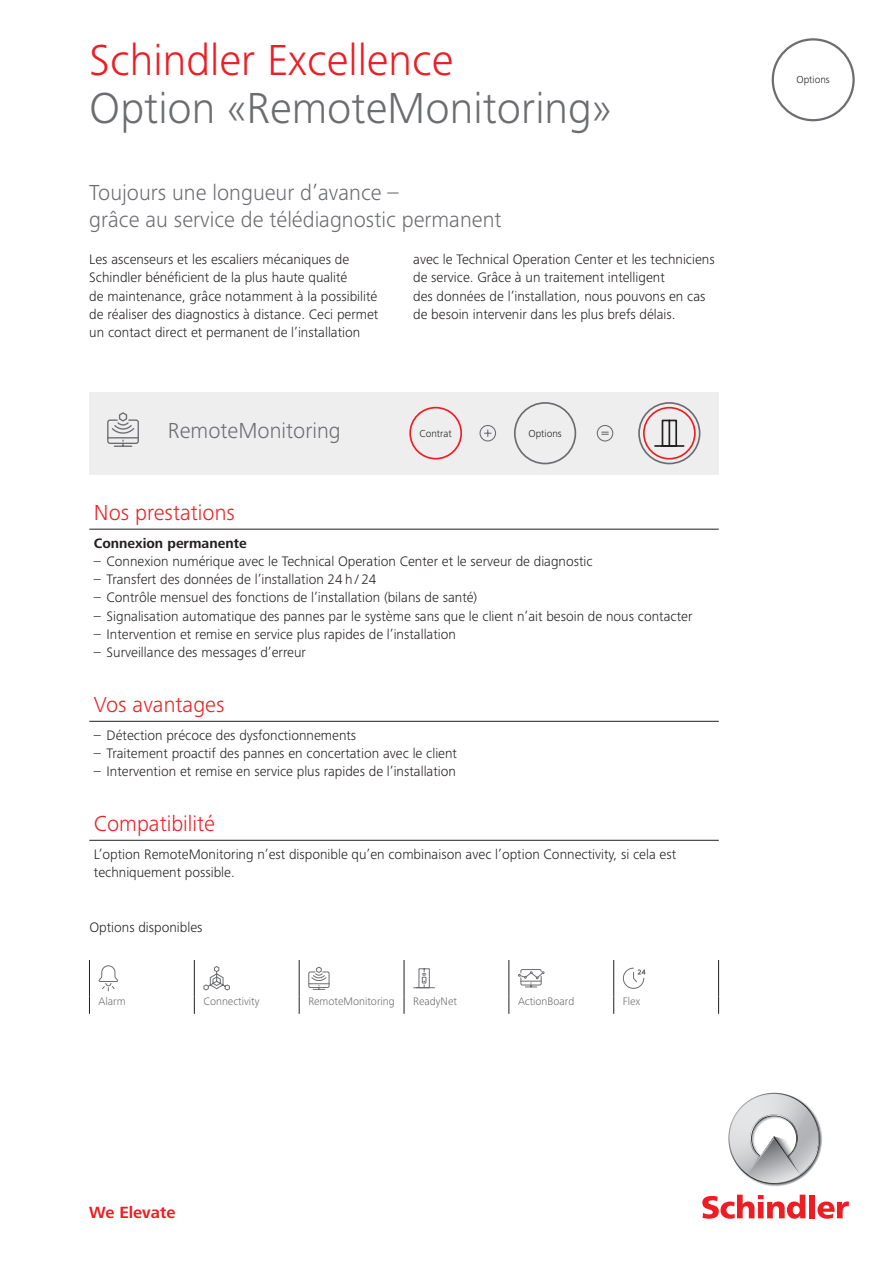
<style>
.page{position:relative;width:893px;height:1263px;background:#fff}
.page>*{position:absolute;margin:0;border:0;box-sizing:border-box;transform-origin:0 0}
.Headline_30_pt_light{font:300 45px "Frutiger Next LTW1 G";color:#6c6d70}
.Headline_30_pt_light-2{font:300 45px "Frutiger Next LTW1 G";color:#ee1d23}
.Intro_text_15_pt_lig{font:300 22.5px "Frutiger Next LTW1 G";color:#6c6d70}
.Table_Head{font:300 22.5px "Frutiger Next LTW1 G";color:#ee1d23}
.Text_9_5_pt_light_bl{font:300 22.5px "Frutiger Next LTW1 G";color:#ee1d23}
.t1{font:700 16.8px "Frutiger Next LTW1 G";color:#ee1d23}
.Einf__Abs{font:300 14.25px/18.3px "Frutiger Next LTW1 G";color:#231f20}
.Text_9_5_pt_light_bl-2{font:300 14.25px/18.3px "Frutiger Next LTW1 G";color:#231f20}
.Text_9_5_pt_bold_bla{font:700 14.25px "Frutiger Next LTW1 G";color:#231f20}
.t2{font:300 11.25px "Frutiger Next LTW1 G";color:#6c6d70}
.t3{font:300 10.5px "Frutiger Next LT";color:#231f20}
</style>
<div class="page">
<svg style="left:702px;top:1195px;width:103px;height:24px"></svg>
<div style="left:809px;top:1195px;width:6px;height:23px;background:#ee1d23"></div>
<svg style="left:817px;top:1201px;width:32px;height:18px"></svg>
<svg style="left:728px;top:1093px;width:91px;height:91px"></svg>
<hr style="left:89px;top:960px;width:1px;height:36px;background:#231f20">
<hr style="left:194px;top:960px;width:1px;height:36px;background:#231f20">
<hr style="left:299px;top:960px;width:1px;height:36px;background:#231f20">
<hr style="left:404px;top:960px;width:1px;height:36px;background:#231f20">
<hr style="left:509px;top:960px;width:1px;height:36px;background:#231f20">
<hr style="left:613px;top:960px;width:1px;height:36px;background:#231f20">
<svg style="left:89px;top:996px;width:1px;height:18px"></svg>
<svg style="left:194px;top:996px;width:1px;height:18px"></svg>
<svg style="left:299px;top:996px;width:1px;height:18px"></svg>
<svg style="left:404px;top:996px;width:1px;height:18px"></svg>
<svg style="left:509px;top:996px;width:1px;height:18px"></svg>
<svg style="left:613px;top:996px;width:1px;height:18px"></svg>
<hr style="left:718px;top:960px;width:1px;height:36px;background:#231f20">
<svg style="left:718px;top:996px;width:1px;height:18px"></svg>
<svg style="left:98px;top:966px;width:21px;height:26px"></svg>
<svg style="left:203px;top:966px;width:27px;height:25px"></svg>
<svg style="left:308px;top:966px;width:22px;height:24px"></svg>
<svg style="left:413px;top:968px;width:22px;height:20px"></svg>
<svg style="left:518px;top:969px;width:27px;height:19px"></svg>
<svg style="left:622px;top:967px;width:24px;height:22px"></svg>
<div style="left:772px;top:38px;width:83px;height:83px;border:2px solid #6c6d70;border-radius:50%"></div>
<div style="left:89px;top:392px;width:630px;height:82px;background:#eeeeef"></div>
<div style="left:479px;top:425px;width:17px;height:16px;border:1px solid #6c6d70;border-radius:50%"></div>
<svg style="left:484px;top:430px;width:7px;height:6px"></svg>
<div style="left:597px;top:425px;width:16px;height:16px;border:1px solid #6c6d70;border-radius:50%"></div>
<svg style="left:602px;top:432px;width:6px;height:3px"></svg>
<div style="left:514px;top:402px;width:62px;height:62px;border:2px solid #6c6d70;border-radius:50%"></div>
<div style="left:409px;top:407px;width:53px;height:52px;border:2px solid #ee1d23;border-radius:50%"></div>
<div style="left:638px;top:402px;width:62px;height:62px;border:2px solid #6c6d70;border-radius:50%"></div>
<svg style="left:654px;top:419px;width:31px;height:28px"></svg>
<div style="left:643px;top:407px;width:53px;height:53px;border:2px solid #ee1d23;border-radius:50%"></div>
<svg style="left:107px;top:412px;width:32px;height:35px"></svg>
<hr style="left:89px;top:529px;width:630px;height:1px;background:#231f20">
<hr style="left:89px;top:721px;width:630px;height:1px;background:#231f20">
<hr style="left:89px;top:840px;width:630px;height:1px;background:#231f20">
<p class="Headline_30_pt_light-2" style="left:89px;top:34px;width:365px">Schindler Excellence</p>
<p class="Headline_30_pt_light" style="left:89px;top:82px;width:523px">Option «RemoteMonitoring»</p>
<p class="Intro_text_15_pt_lig" style="left:89px;top:179px;width:311px">Toujours une longueur d’avance –</p>
<p class="Intro_text_15_pt_lig" style="left:89px;top:206px;width:414px">grâce au service de télédiagnostic permanent</p>
<p class="Einf__Abs" style="left:89px;top:250px;width:291px">Les ascenseurs et les escaliers mécaniques de Schindler bénéficient de la plus haute qualité<br>de maintenance, grâce notamment à la possibilité de réaliser des diagnostics à distance. Ceci permet un contact direct et permanent de l’installation</p>
<p class="Einf__Abs" style="left:413px;top:250px;width:303px">avec le Technical Operation Center et les techniciens de service. Grâce à un traitement intelligent<br>des données de l’installation, nous pouvons en cas de besoin intervenir dans les plus brefs délais.</p>
<p class="Intro_text_15_pt_lig" style="left:168px;top:417px;width:174px">RemoteMonitoring</p>
<p class="t3" style="left:420px;top:427px;width:34px">Contrat</p>
<p class="t3" style="left:528px;top:427px;width:35px">Options</p>
<p class="Table_Head" style="left:94px;top:500px;width:143px">Nos prestations</p>
<p class="Text_9_5_pt_bold_bla" style="left:94px;top:535px;width:154px">Connexion permanente</p>
<p class="Einf__Abs" style="left:94px;top:552px;width:500px">– Connexion numérique avec le Technical Operation Center et le serveur de diagnostic</p>
<p class="Einf__Abs" style="left:94px;top:570px;width:284px">– Transfert des données de l’installation 24 h / 24</p>
<p class="Einf__Abs" style="left:94px;top:588px;width:385px">– Contrôle mensuel des fonctions de l’installation (bilans de santé)</p>
<p class="Einf__Abs" style="left:94px;top:607px;width:600px">– Signalisation automatique des pannes par le système sans que le client n’ait besoin de nous contacter</p>
<p class="Einf__Abs" style="left:94px;top:625px;width:364px">– Intervention et remise en service plus rapides de l’installation</p>
<p class="Einf__Abs" style="left:94px;top:643px;width:214px">– Surveillance des messages d’erreur</p>
<p class="Table_Head" style="left:94px;top:692px;width:132px">Vos avantages</p>
<p class="Einf__Abs" style="left:94px;top:726px;width:264px">– Détection précoce des dysfonctionnements</p>
<p class="Einf__Abs" style="left:94px;top:744px;width:365px">– Traitement proactif des pannes en concertation avec le client</p>
<p class="Einf__Abs" style="left:94px;top:762px;width:364px">– Intervention et remise en service plus rapides de l’installation</p>
<p class="Text_9_5_pt_light_bl" style="left:94px;top:811px;width:123px">Compatibilité</p>
<p class="Text_9_5_pt_light_bl-2" style="left:94px;top:845px;width:584px">L’option RemoteMonitoring n’est disponible qu’en combinaison avec l’option Connectivity, si cela est techniquement possible.</p>
<p class="Einf__Abs" style="left:89px;top:917px;width:115px">Options disponibles</p>
<p class="t2" style="left:99px;top:994px;width:29px">Alarm</p>
<p class="t2" style="left:203px;top:994px;width:58px">Connectivity</p>
<p class="t2" style="left:308px;top:994px;width:88px">RemoteMonitoring</p>
<p class="t2" style="left:413px;top:994px;width:45px">ReadyNet</p>
<p class="t2" style="left:518px;top:994px;width:58px">ActionBoard</p>
<p class="t2" style="left:623px;top:994px;width:19px">Flex</p>
<p class="t1" style="left:89px;top:1203px;width:88px">We Elevate</p>
<p class="t3" style="left:796px;top:74px;width:35px">Options</p>
</div>
